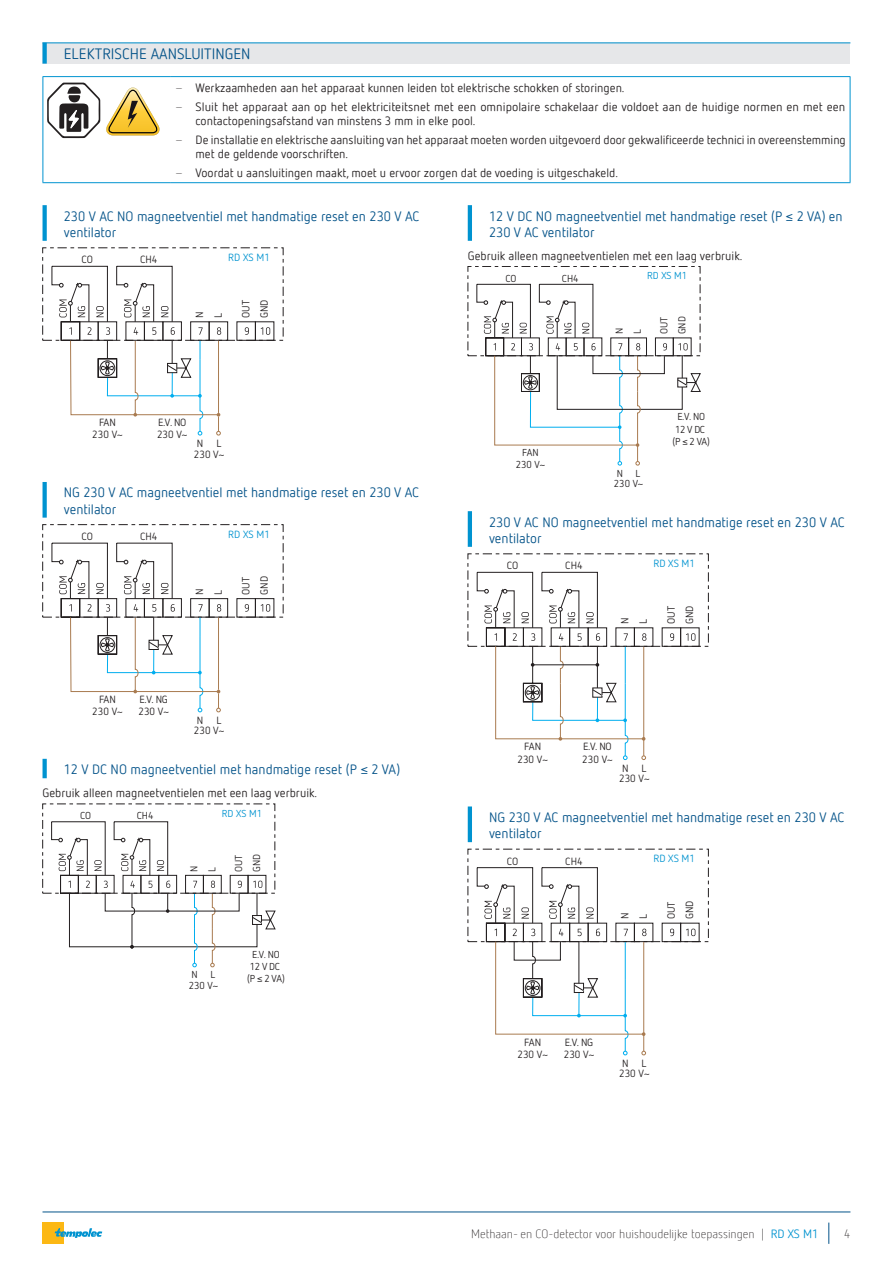
<style>
.page{position:relative;width:893px;height:1263px;background:#fff}
.page>*{position:absolute;margin:0;border:0;box-sizing:border-box;transform-origin:0 0}
.TITRE_1{font:15px "Netto Offc Pro";color:#045389}
.TITRE_2{font:13.5px/16.2px "Netto Offc Pro";color:#045389}
.t1{font:12px/14.4px "Netto Offc Pro";color:#231f20}
.t2{font:300 12px "Netto Offc Pro";color:#231f20}
.t3{font:10.5px/12.6px "Netto Offc Pro";color:#231f20}
.t4{font:10.5px "Netto Offc Pro";color:#0093d0}
.t5{font:10.05px/12.1px "Netto Offc Pro";color:#231f20}
.t6{font:10.05px "Netto Offc Pro";color:#0093d0}
.s1{font-weight:300}
.s2{font-weight:400;color:#0093d0}
</style>
<div class="page">
<div style="left:43px;top:1222px;width:21px;height:22px;background:#fcb814"></div>
<svg style="left:55px;top:1228px;width:47px;height:10px"></svg>
<hr style="left:43px;top:1211px;width:807px;height:1px;background:#045389">
<svg style="left:828px;top:1222px;width:1px;height:22px"></svg>
<div style="left:43px;top:42px;width:807px;height:22px;background:#e6e7e9"></div>
<svg style="left:43px;top:44px;width:4px;height:20px"></svg>
<hr style="left:43px;top:43px;width:807px;height:1px;background:#0093d0">
<hr style="left:43px;top:76px;width:127px;height:1px;background:#0093d0">
<hr style="left:43px;top:77px;width:1px;height:105px;background:#0093d0">
<hr style="left:170px;top:76px;width:680px;height:1px;background:#0093d0">
<hr style="left:850px;top:77px;width:1px;height:105px;background:#0093d0">
<hr style="left:43px;top:182px;width:127px;height:1px;background:#0093d0">
<hr style="left:170px;top:182px;width:680px;height:1px;background:#0093d0">
<svg style="left:47px;top:83px;width:53px;height:55px"></svg>
<svg style="left:106px;top:88px;width:53px;height:47px"></svg>
<svg style="left:43px;top:205px;width:4px;height:36px"></svg>
<svg style="left:43px;top:482px;width:4px;height:36px"></svg>
<svg style="left:43px;top:759px;width:4px;height:19px"></svg>
<div style="left:209px;top:322px;width:19px;height:18px;border:1px solid #231f20"></div>
<svg style="left:245px;top:327px;width:4px;height:8px"></svg>
<div style="left:255px;top:322px;width:19px;height:18px;border:1px solid #231f20"></div>
<svg style="left:261px;top:327px;width:9px;height:8px"></svg>
<svg style="left:52px;top:266px;width:169px;height:169px"></svg>
<div style="left:209px;top:598px;width:19px;height:19px;border:1px solid #231f20"></div>
<div style="left:237px;top:598px;width:19px;height:19px;border:1px solid #231f20"></div>
<svg style="left:245px;top:604px;width:4px;height:8px"></svg>
<div style="left:255px;top:598px;width:19px;height:19px;border:1px solid #231f20"></div>
<svg style="left:261px;top:604px;width:9px;height:8px"></svg>
<svg style="left:52px;top:543px;width:169px;height:169px"></svg>
<svg style="left:51px;top:821px;width:224px;height:146px"></svg>
<hr style="left:468px;top:205px;width:4px;height:36px;background:#0093d0">
<hr style="left:468px;top:511px;width:4px;height:36px;background:#0093d0">
<hr style="left:468px;top:806px;width:4px;height:36px;background:#0093d0">
<div style="left:468px;top:266px;width:232px;height:90px;border:1px dashed #231f20"></div>
<svg style="left:476px;top:284px;width:225px;height:181px"></svg>
<svg style="left:670px;top:633px;width:4px;height:8px"></svg>
<svg style="left:686px;top:633px;width:9px;height:8px"></svg>
<svg style="left:477px;top:572px;width:169px;height:188px"></svg>
<div style="left:662px;top:923px;width:19px;height:19px;border:1px solid #231f20"></div>
<svg style="left:670px;top:929px;width:4px;height:7px"></svg>
<div style="left:680px;top:923px;width:19px;height:19px;border:1px solid #231f20"></div>
<svg style="left:686px;top:929px;width:9px;height:7px"></svg>
<svg style="left:477px;top:867px;width:169px;height:188px"></svg>
<p class="TITRE_1" style="left:64px;top:44px;width:188px">ELEKTRISCHE AANSLUITINGEN</p>
<p class="t1" style="left:174px;top:80px;width:452px"><span class="s1">–</span> Werkzaamheden aan het apparaat kunnen leiden tot elektrische schokken of storingen.</p>
<p class="t1" style="left:196px;top:99px;width:651px;text-indent:-21px"><span class="s1">–</span> Sluit het apparaat aan op het elektriciteitsnet met een omnipolaire schakelaar die voldoet aan de huidige normen en met een contactopeningsafstand van minstens 3 mm in elke pool.</p>
<p class="t1" style="left:196px;top:132px;width:652px;text-indent:-21px"><span class="s1">–</span> De installatie en elektrische aansluiting van het apparaat moeten worden uitgevoerd door gekwalificeerde technici in overeenstemming met de geldende voorschriften.</p>
<p class="t1" style="left:174px;top:165px;width:445px"><span class="s1">–</span> Voordat u aansluitingen maakt, moet u ervoor zorgen dat de voeding is uitgeschakeld.</p>
<p class="TITRE_2" style="left:64px;top:207px;width:357px">230 V AC NO magneetventiel met handmatige reset en 230 V AC ventilator</p>
<p class="TITRE_2" style="left:489px;top:207px;width:355px">12 V DC NO magneetventiel met handmatige reset (P ≤ 2 VA) en<br>230 V AC ventilator</p>
<p class="t1" style="left:468px;top:248px;width:276px">Gebruik alleen magneetventielen met een laag verbruik.</p>
<p class="t3" style="left:81px;top:253px;width:13px">CO</p>
<p class="t3" style="left:140px;top:253px;width:19px">CH4</p>
<p class="t4" style="left:228px;top:250px;width:43px">RD XS M1</p>
<p class="t3" style="left:190px;top:318px;width:8px;line-height:18.5px;rotate:-90deg">N<br>L</p>
<p class="t3" style="left:236px;top:318px;width:20px;line-height:18.5px;rotate:-90deg">OUT<br>GND</p>
<p class="t3" style="left:92px;top:415px;width:32px;text-align:center">FAN<br>230 V~</p>
<p class="t3" style="left:157px;top:415px;width:32px">E.V. NO<br>230 V~</p>
<p class="t3" style="left:197px;top:437px;width:8px">N</p>
<p class="t3" style="left:216px;top:437px;width:7px">L</p>
<p class="t3" style="left:194px;top:447px;width:32px">230 V~</p>
<p class="TITRE_2" style="left:64px;top:484px;width:357px">NG 230 V AC magneetventiel met handmatige reset en 230 V AC ventilator</p>
<p class="t3" style="left:81px;top:530px;width:13px">CO</p>
<p class="t3" style="left:140px;top:530px;width:19px">CH4</p>
<p class="t4" style="left:228px;top:527px;width:43px">RD XS M1</p>
<p class="t3" style="left:190px;top:595px;width:8px;line-height:18.5px;rotate:-90deg">N<br>L</p>
<p class="t3" style="left:236px;top:595px;width:20px;line-height:18.5px;rotate:-90deg">OUT<br>GND</p>
<p class="t3" style="left:92px;top:692px;width:32px;text-align:center">FAN<br>230 V~</p>
<p class="t3" style="left:139px;top:692px;width:32px">E.V. NG<br>230 V~</p>
<p class="t3" style="left:197px;top:713px;width:8px">N</p>
<p class="t3" style="left:216px;top:713px;width:7px">L</p>
<p class="t3" style="left:194px;top:724px;width:32px">230 V~</p>
<p class="TITRE_2" style="left:64px;top:761px;width:338px">12 V DC NO magneetventiel met handmatige reset (P ≤ 2 VA)</p>
<p class="t1" style="left:43px;top:785px;width:276px">Gebruik alleen magneetventielen met een laag verbruik.</p>
<p class="t5" style="left:80px;top:809px;width:13px">CO</p>
<p class="t5" style="left:137px;top:809px;width:18px">CH4</p>
<p class="t6" style="left:222px;top:806px;width:42px">RD XS M1</p>
<p class="t5" style="left:229px;top:872px;width:20px;line-height:17.9px;rotate:-90deg">OUT<br>GND</p>
<p class="t5" style="left:185px;top:872px;width:8px;line-height:17.9px;rotate:-90deg">N<br>L</p>
<p class="t5" style="left:191px;top:968px;width:8px">N</p>
<p class="t5" style="left:210px;top:968px;width:6px">L</p>
<p class="t5" style="left:189px;top:978px;width:31px">230 V~</p>
<p class="t5" style="left:247px;top:948px;width:39px;text-align:center">E.V. NO<br>12 V DC (P ≤ 2 VA)</p>
<p class="t5" style="left:505px;top:272px;width:13px">CO</p>
<p class="t5" style="left:562px;top:272px;width:18px">CH4</p>
<p class="t6" style="left:647px;top:269px;width:42px">RD XS M1</p>
<p class="t5" style="left:516px;top:446px;width:31px;text-align:center">FAN<br>230 V~</p>
<p class="t5" style="left:610px;top:334px;width:8px;line-height:17.9px;rotate:-90deg">N<br>L</p>
<p class="t5" style="left:655px;top:334px;width:20px;line-height:17.9px;rotate:-90deg">OUT<br>GND</p>
<p class="t5" style="left:617px;top:467px;width:8px">N</p>
<p class="t5" style="left:636px;top:467px;width:6px">L</p>
<p class="t5" style="left:614px;top:477px;width:31px">230 V~</p>
<p class="t5" style="left:672px;top:410px;width:39px;text-align:center">E.V. NO<br>12 V DC (P ≤ 2 VA)</p>
<p class="TITRE_2" style="left:489px;top:513px;width:357px">230 V AC NO magneetventiel met handmatige reset en 230 V AC ventilator</p>
<p class="t3" style="left:507px;top:559px;width:13px">CO</p>
<p class="t3" style="left:565px;top:559px;width:19px">CH4</p>
<p class="t4" style="left:653px;top:556px;width:43px">RD XS M1</p>
<p class="t3" style="left:661px;top:624px;width:20px;line-height:18.5px;rotate:-90deg">OUT<br>GND</p>
<p class="t3" style="left:615px;top:624px;width:8px;line-height:18.5px;rotate:-90deg">N<br>L</p>
<p class="t3" style="left:518px;top:740px;width:32px;text-align:center">FAN<br>230 V~</p>
<p class="t3" style="left:582px;top:740px;width:32px">E.V. NO<br>230 V~</p>
<p class="t3" style="left:622px;top:761px;width:8px">N</p>
<p class="t3" style="left:642px;top:761px;width:7px">L</p>
<p class="t3" style="left:619px;top:772px;width:32px">230 V~</p>
<p class="TITRE_2" style="left:489px;top:808px;width:357px">NG 230 V AC magneetventiel met handmatige reset en 230 V AC ventilator</p>
<p class="t3" style="left:507px;top:854px;width:13px">CO</p>
<p class="t3" style="left:565px;top:854px;width:19px">CH4</p>
<p class="t4" style="left:653px;top:852px;width:43px">RD XS M1</p>
<p class="t3" style="left:661px;top:919px;width:20px;line-height:18.5px;rotate:-90deg">OUT<br>GND</p>
<p class="t3" style="left:615px;top:919px;width:8px;line-height:18.5px;rotate:-90deg">N<br>L</p>
<p class="t3" style="left:518px;top:1035px;width:32px;text-align:center">FAN<br>230 V~</p>
<p class="t3" style="left:564px;top:1035px;width:32px">E.V. NG<br>230 V~</p>
<p class="t3" style="left:622px;top:1056px;width:8px">N</p>
<p class="t3" style="left:642px;top:1056px;width:7px">L</p>
<p class="t3" style="left:619px;top:1067px;width:32px">230 V~</p>
<p class="t2" style="left:471px;top:1226px;width:349px">Methaan- en CO-detector voor huishoudelijke toepassingen | <span class="s2">RD XS M1</span></p>
<p class="t2" style="left:844px;top:1226px;width:8px">4</p>
</div>
